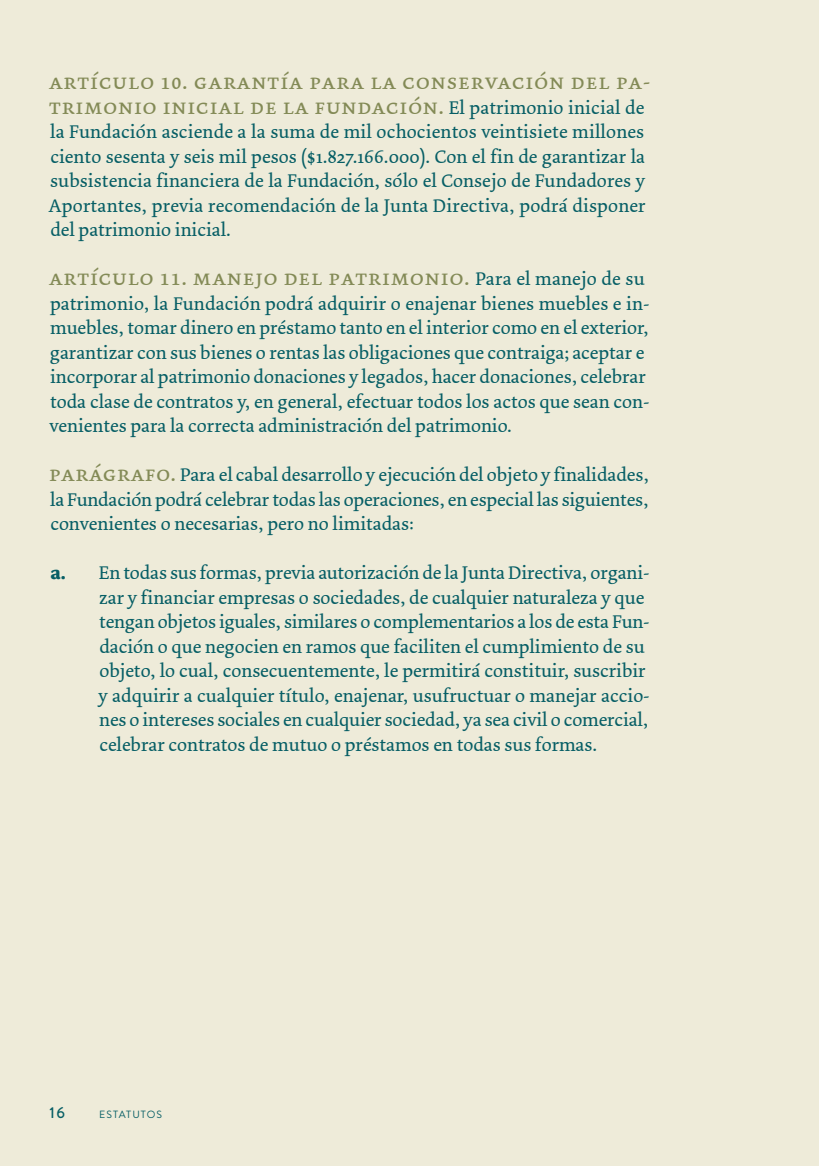
<style>
.page{position:relative;width:819px;height:1166px;background:#eeebd9}
.page>*{position:absolute;margin:0;border:0;box-sizing:border-box;transform-origin:0 0}
.Texto{font:22.75px/24.5px "Dolly Small Caps";letter-spacing:.01em;color:#838a56}
.Texto-2{font:19.25px/24.5px "Dolly";color:#065e65;text-align:justify}
.t1{font:500 15.75px "Brandon Grotesque";color:#065e65}
.t2{font:10.5px "Brandon Grotesque";letter-spacing:.1em;color:#065e65}
.s1{font-family:"Dolly";font-size:19.25px;color:#065e65}
.s2{font-family:"Dolly Small Caps";font-size:22.75px;color:#838a56}
.s3{font-weight:700}
</style>
<div class="page">
<p class="Texto" style="left:49px;top:70px;width:603px">artículo 10. garantía para la conservación del pa&shy;trimonio inicial de la fundación. <span class="s1">El patrimonio inicial de</span></p>
<p class="Texto-2" style="left:49px;top:120px;width:598px">la Fundación asciende a la suma de mil ochocientos veintisiete millones ciento sesenta y seis mil pesos ($1.827.166.000). Con el fin de garantizar la subsistencia financiera de la Fundación, sólo el Consejo de Fundadores y Aportantes, previa recomendación de la Junta Directiva, podrá disponer del patrimonio inicial.</p>
<p class="Texto" style="left:49px;top:266px;width:597px">artículo 11. manejo del patrimonio. <span class="s1">Para el manejo de su</span></p>
<p class="Texto-2" style="left:50px;top:291px;width:601px;text-align:left">patrimonio, la Fundación podrá adquirir o enajenar bienes muebles e in&shy;muebles, tomar dinero en préstamo tanto en el interior como en el exterior, garantizar con sus bienes o rentas las obligaciones que contraiga; aceptar e incorporar al patrimonio donaciones y legados, hacer donaciones, celebrar toda clase de contratos y, en general, efectuar todos los actos que sean con&shy;venientes para la correcta administración del patrimonio.</p>
<p class="Texto-2" style="left:49px;top:463px;width:601px"><span class="s2">parágrafo.</span> Para el cabal desarrollo y ejecución del objeto y finalidades, la Fundación podrá celebrar todas las operaciones, en especial las siguientes, convenientes o necesarias, pero no limitadas:</p>
<p class="Texto-2" style="left:99px;top:561px;width:552px;text-align:left;text-indent:-48px"><span class="s3">a.</span> En todas sus formas, previa autorización de la Junta Directiva, organi&shy;zar y financiar empresas o sociedades, de cualquier naturaleza y que tengan objetos iguales, similares o complementarios a los de esta Fun&shy;dación o que negocien en ramos que faciliten el cumplimiento de su objeto, lo cual, consecuentemente, le permitirá constituir, suscribir y adquirir a cualquier título, enajenar, usufructuar o manejar accio&shy;nes o intereses sociales en cualquier sociedad, ya sea civil o comercial, celebrar contratos de mutuo o préstamos en todas sus formas.</p>
<p class="t1" style="left:50px;top:1101px;width:17px">16</p>
<p class="t2" style="left:99px;top:1107px;width:65px">ESTATUTOS</p>
</div>
